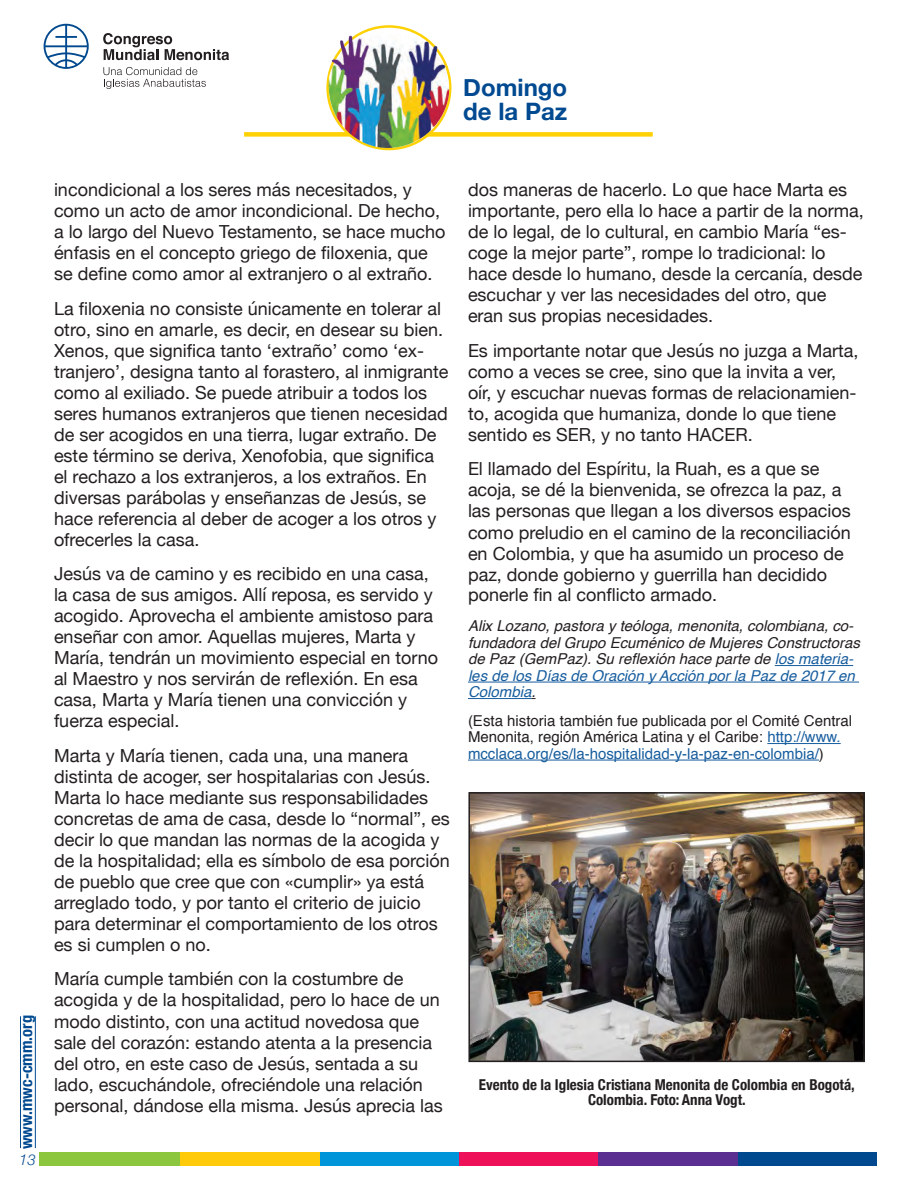
<style>
.page{position:relative;width:918px;height:1188px;background:#fff}
.page>*{position:absolute;margin:0;border:0;box-sizing:border-box;transform-origin:0 0}
.t1{font:700 24px/24px "Helvetica Neue";color:#014a91}
.Normal__Web{font:18px/21px "Helvetica Neue";color:#231f20}
.t2{font:700 condensed 16.5px "Helvetica Neue";color:#014a91}
.t3{font:italic 15px/16.5px "Helvetica";color:#231f20}
.t4{font:15px/16.5px "Helvetica";color:#231f20}
.t5{font:700 condensed 15px/15px "Helvetica Neue";color:#231f20;text-align:center}
.t6{font:italic 300 15px "Helvetica Neue";color:#014a91}
.s1{color:#175d9e}
</style>
<div class="page">
<div style="left:244px;top:132px;width:409px;height:5px;background:#fed105"></div>
<img style="left:325px;top:28px;width:125px;height:121px">
<div style="left:736px;top:1153px;width:141px;height:13px;background:#01498e"></div>
<div style="left:597px;top:1153px;width:141px;height:13px;background:#5b2e91"></div>
<div style="left:458px;top:1153px;width:140px;height:13px;background:#ee1059"></div>
<div style="left:318px;top:1153px;width:141px;height:13px;background:#0095d9"></div>
<div style="left:179px;top:1153px;width:140px;height:13px;background:#feca0a"></div>
<div style="left:39px;top:1153px;width:141px;height:13px;background:#8bc63e"></div>
<hr style="left:20px;top:1016px;width:1px;height:132px;background:#014a91">
<hr style="left:35px;top:1016px;width:1px;height:132px;background:#014a91">
<svg style="left:103px;top:33px;width:126px;height:27px"></svg>
<svg style="left:103px;top:67px;width:103px;height:22px"></svg>
<svg style="left:44px;top:24px;width:45px;height:45px"></svg>
<hr style="left:775px;top:665px;width:78px;height:1px;background:#175d9e">
<hr style="left:468px;top:682px;width:391px;height:1px;background:#175d9e">
<hr style="left:468px;top:698px;width:63px;height:1px;background:#175d9e">
<hr style="left:767px;top:743px;width:74px;height:1px;background:#175d9e">
<hr style="left:468px;top:760px;width:351px;height:1px;background:#175d9e">
<img style="left:471px;top:795px;width:391px;height:264px">
<div style="left:468px;top:792px;width:397px;height:270px;border:2px solid #231f20"></div>
<h1 class="t1" style="left:463px;top:76px;width:105px">Domingo de la Paz</h1>
<p class="t2" style="left:12px;top:1149px;width:136px;rotate:-90deg">www.mwc-cmm.org</p>
<p class="t6" style="left:19px;top:1148px;width:18px">13</p>
<p class="Normal__Web" style="left:54px;top:181px;width:393px">incondicional a los seres más necesitados, y como un acto de amor incondicional. De hecho, a lo largo del Nuevo Testamento, se hace mucho énfasis en el concepto griego de filoxenia, que se define como amor al extranjero o al extraño.</p>
<p class="Normal__Web" style="left:54px;top:299px;width:396px">La filoxenia no consiste únicamente en tolerar al otro, sino en amarle, es decir, en desear su bien.<br>Xenos, que significa tanto ‘extraño’ como ‘ex&shy;tranjero’, designa tanto al forastero, al inmigrante como al exiliado. Se puede atribuir a todos los seres humanos extranjeros que tienen necesidad de ser acogidos en una tierra, lugar extraño. De este término se deriva, Xenofobia, que significa el rechazo a los extranjeros, a los extraños. En diversas parábolas y enseñanzas de Jesús, se hace referencia al deber de acoger a los otros y ofrecerles la casa.</p>
<p class="Normal__Web" style="left:54px;top:565px;width:386px">Jesús va de camino y es recibido en una casa, la casa de sus amigos. Allí reposa, es servido y acogido. Aprovecha el ambiente amistoso para enseñar con amor. Aquellas mujeres, Marta y María, tendrán un movimiento especial en torno al Maestro y nos servirán de reflexión. En esa casa, Marta y María tienen una convicción y fuerza especial.</p>
<p class="Normal__Web" style="left:54px;top:746px;width:397px">Marta y María tienen, cada una, una manera distinta de acoger, ser hospitalarias con Jesús.<br>Marta lo hace mediante sus responsabilidades concretas de ama de casa, desde lo “normal”, es decir lo que mandan las normas de la acogida y de la hospitalidad; ella es símbolo de esa porción de pueblo que cree que con «cumplir» ya está arreglado todo, y por tanto el criterio de juicio para determinar el comportamiento de los otros es si cumplen o no.</p>
<p class="Normal__Web" style="left:54px;top:970px;width:390px">María cumple también con la costumbre de acogida y de la hospitalidad, pero lo hace de un modo distinto, con una actitud novedosa que sale del corazón: estando atenta a la presencia del otro, en este caso de Jesús, sentada a su lado, escuchándole, ofreciéndole una relación personal, dándose ella misma. Jesús aprecia las</p>
<p class="Normal__Web" style="left:468px;top:181px;width:397px">dos maneras de hacerlo. Lo que hace Marta es importante, pero ella lo hace a partir de la norma, de lo legal, de lo cultural, en cambio María “es&shy;coge la mejor parte”, rompe lo tradicional: lo hace desde lo humano, desde la cercanía, desde escuchar y ver las necesidades del otro, que eran sus propias necesidades.</p>
<p class="Normal__Web" style="left:468px;top:341px;width:392px">Es importante notar que Jesús no juzga a Marta, como a veces se cree, sino que la invita a ver, oír, y escuchar nuevas formas de relacionamien&shy;to, acogida que humaniza, donde lo que tiene sentido es SER, y no tanto HACER.</p>
<p class="Normal__Web" style="left:468px;top:460px;width:384px">El llamado del Espíritu, la Ruah, es a que se acoja, se dé la bienvenida, se ofrezca la paz, a las personas que llegan a los diversos espacios como preludio en el camino de la reconciliación en Colombia, y que ha asumido un proceso de paz, donde gobierno y guerrilla han decidido ponerle fin al conflicto armado.</p>
<p class="t3" style="left:468px;top:618px;width:393px">Alix Lozano, pastora y teóloga, menonita, colombiana, co&shy;fundadora del Grupo Ecuménico de Mujeres Constructoras de Paz (GemPaz). Su reflexión hace parte de <span class="s1">los materia&shy;les de los Días de Oración y Acción por la Paz de 2017 en Colombia</span>.</p>
<p class="t4" style="left:468px;top:713px;width:386px">(Esta historia también fue publicada por el Comité Central<br>Menonita, región América Latina y el Caribe: <span class="s1">http://www. mcclaca.org/es/la-hospitalidad-y-la-paz-en-colombia/</span>)</p>
<p class="t5" style="left:479px;top:1076px;width:377px">Evento de la Iglesia Cristiana Menonita de Colombia en Bogotá,<br>Colombia. Foto: Anna Vogt.</p>
</div>
